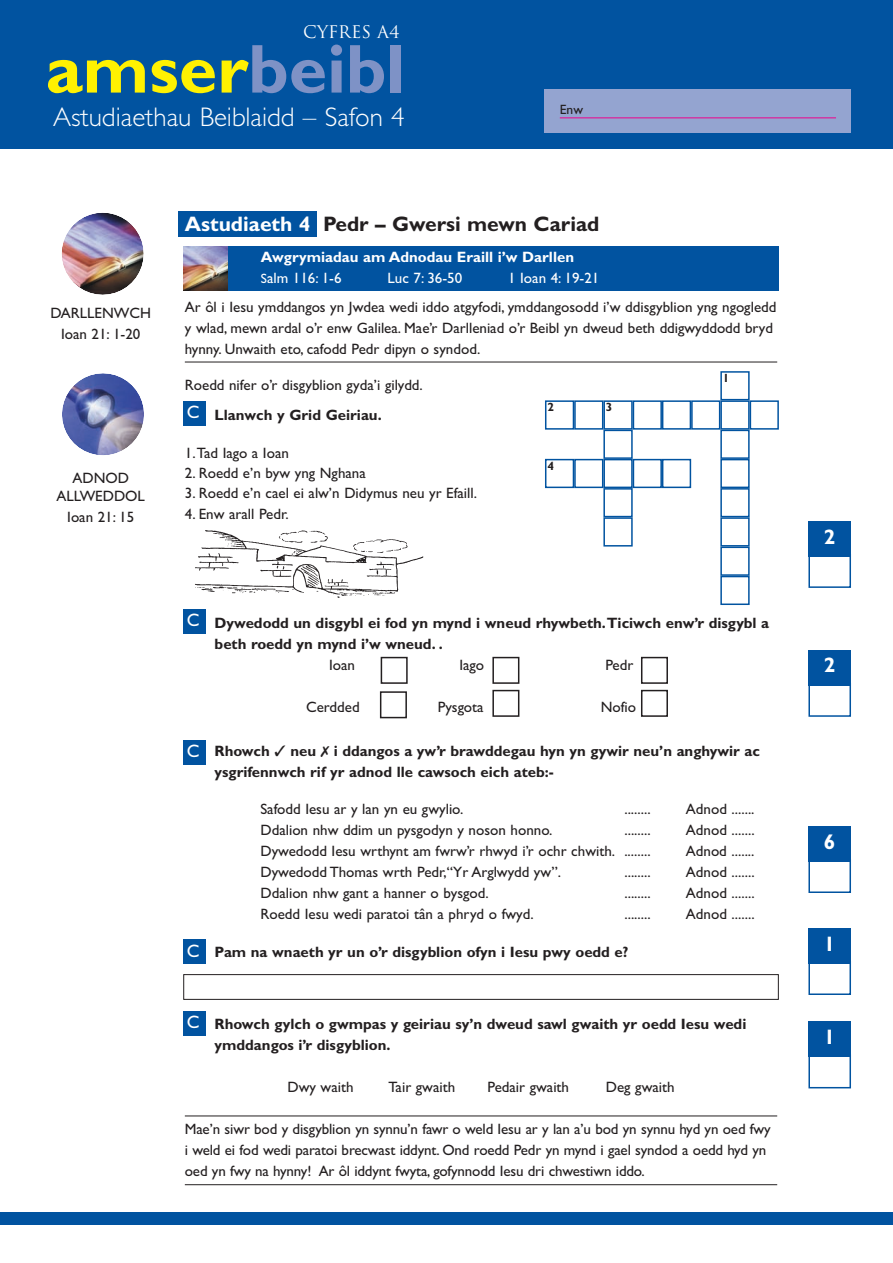
<style>
.page{position:relative;width:893px;height:1263px;background:#fff}
.page>*{position:absolute;margin:0;border:0;box-sizing:border-box;transform-origin:0 0}
.t1{font:700 69.45px "Gill Sans";color:#fff101}
.t2{font:300 27px "Gill Sans";color:#fff}
.t3{font:700 21px "Gill Sans";color:#231f20}
.t4{font:700 21px "Gill Sans";color:#fff}
.t5{font:18px "Gill Sans";color:#fff}
.t6{font:16.95px "Trajan";color:#fff}
.t7{font:15px/21px "Gill Sans";color:#231f20;text-align:center}
.t8{font:700 15px/21px "Gill Sans";color:#231f20}
.t9{font:700 15px/21px "Gill Sans";color:#fff}
.t10{font:15px "Gill Sans";color:#fff}
.t11{font:13.5px "Gill Sans";color:#231f20}
.t12{font:700 12px "Gill Sans";color:#231f20}
.s1{color:#7e92c6}
.s2{color:#fff}
.s3{font-weight:400;font-size:13.5px}
.s4{font-weight:400}
</style>
<div class="page">
<img style="left:62px;top:213px;width:82px;height:82px">
<img style="left:62px;top:373px;width:82px;height:82px">
<div style="left:178px;top:211px;width:139px;height:25px;background:#0153a0"></div>
<hr style="left:185px;top:362px;width:592px;height:1px;background:#231f20">
<hr style="left:185px;top:1116px;width:592px;height:1px;background:#231f20">
<hr style="left:185px;top:1184px;width:592px;height:1px;background:#231f20">
<div style="left:204px;top:247px;width:575px;height:44px;background:#0153a0"></div>
<img style="left:183px;top:247px;width:45px;height:44px">
<div style="left:183px;top:740px;width:22px;height:25px;background:#0153a0"></div>
<div style="left:183px;top:609px;width:22px;height:24px;background:#0153a0"></div>
<div style="left:183px;top:401px;width:22px;height:24px;background:#0153a0"></div>
<div style="left:183px;top:940px;width:22px;height:24px;background:#0153a0"></div>
<div style="left:183px;top:1012px;width:22px;height:24px;background:#0153a0"></div>
<div style="left:183px;top:974px;width:596px;height:26px;border:1px solid #231f20"></div>
<div style="left:808px;top:554px;width:43px;height:34px;border:2px solid #0153a0"></div>
<div style="left:808px;top:521px;width:43px;height:36px;background:#0153a0"></div>
<div style="left:808px;top:683px;width:43px;height:34px;border:2px solid #0153a0"></div>
<div style="left:808px;top:650px;width:43px;height:36px;background:#0153a0"></div>
<div style="left:808px;top:859px;width:43px;height:34px;border:2px solid #0153a0"></div>
<div style="left:808px;top:826px;width:43px;height:36px;background:#0153a0"></div>
<div style="left:808px;top:961px;width:43px;height:34px;border:2px solid #0153a0"></div>
<div style="left:808px;top:928px;width:43px;height:36px;background:#0153a0"></div>
<div style="left:808px;top:1054px;width:43px;height:34px;border:2px solid #0153a0"></div>
<div style="left:808px;top:1021px;width:43px;height:36px;background:#0153a0"></div>
<svg style="left:379px;top:656px;width:289px;height:63px"></svg>
<img style="left:195px;top:530px;width:229px;height:68px">
<div style="left:0;top:1212px;width:892px;height:13px;background:#0153a0"></div>
<div style="left:0;top:0;width:892px;height:149px;background:#0153a0"></div>
<div style="left:545px;top:89px;width:306px;height:44px;background:#94a4d0"></div>
<hr style="left:560px;top:118px;width:276px;height:1px;background:#ed028c">
<div style="left:545px;top:400px;width:29px;height:30px;border:2px solid #0153a0"></div>
<div style="left:574px;top:400px;width:29px;height:30px;border:2px solid #0153a0"></div>
<div style="left:720px;top:400px;width:30px;height:30px;border:2px solid #0153a0"></div>
<div style="left:720px;top:371px;width:30px;height:29px;border:2px solid #0153a0"></div>
<div style="left:720px;top:459px;width:30px;height:29px;border:2px solid #0153a0"></div>
<div style="left:720px;top:430px;width:30px;height:29px;border:2px solid #0153a0"></div>
<div style="left:720px;top:517px;width:30px;height:30px;border:2px solid #0153a0"></div>
<div style="left:720px;top:488px;width:30px;height:29px;border:2px solid #0153a0"></div>
<div style="left:603px;top:459px;width:30px;height:29px;border:2px solid #0153a0"></div>
<div style="left:603px;top:430px;width:30px;height:29px;border:2px solid #0153a0"></div>
<div style="left:603px;top:517px;width:30px;height:30px;border:2px solid #0153a0"></div>
<div style="left:603px;top:488px;width:30px;height:29px;border:2px solid #0153a0"></div>
<div style="left:720px;top:576px;width:30px;height:29px;border:2px solid #0153a0"></div>
<div style="left:720px;top:547px;width:30px;height:29px;border:2px solid #0153a0"></div>
<div style="left:750px;top:400px;width:29px;height:30px;border:2px solid #0153a0"></div>
<div style="left:603px;top:400px;width:30px;height:30px;border:2px solid #0153a0"></div>
<div style="left:633px;top:400px;width:29px;height:30px;border:2px solid #0153a0"></div>
<div style="left:662px;top:400px;width:29px;height:30px;border:2px solid #0153a0"></div>
<div style="left:545px;top:459px;width:29px;height:29px;border:2px solid #0153a0"></div>
<div style="left:574px;top:459px;width:29px;height:29px;border:2px solid #0153a0"></div>
<div style="left:633px;top:459px;width:29px;height:29px;border:2px solid #0153a0"></div>
<div style="left:662px;top:459px;width:29px;height:29px;border:2px solid #0153a0"></div>
<div style="left:691px;top:400px;width:29px;height:30px;border:2px solid #0153a0"></div>
<p class="t6" style="left:303px;top:22px;width:98px">CYFRes A4</p>
<h1 class="t1" style="left:46px;top:45px;width:360px">amser<span class="s1">beibl</span></h1>
<h2 class="t2" style="left:53px;top:108px;width:353px">Astudiaethau Beiblaidd – Safon 4</h2>
<p class="t11" style="left:560px;top:104px;width:25px">Enw</p>
<h3 class="t3" style="left:185px;top:216px;width:416px"><span class="s2">Astudiaeth 4</span> Pedr – Gwersi mewn Cariad</h3>
<p class="t7" style="left:50px;top:304px;width:102px">DARLLENWCH<br>Ioan 21: 1-20</p>
<p class="t7" style="left:56px;top:471px;width:90px;line-height:18px">ADNOD<br>ALLWEDDOL</p>
<p class="t7" style="left:67px;top:508px;width:68px">Ioan 21: 15</p>
<p class="t9" style="left:261px;top:248px;width:315px">Awgrymiadau am Adnodau Eraill i’w Darllen<br><span class="s3">S</span><span class="s4">alm 116: 1-6</span></p>
<p class="t10" style="left:387px;top:272px;width:76px">Luc 7: 36-50</p>
<p class="t10" style="left:508px;top:272px;width:93px">1 Ioan 4: 19-21</p>
<p class="t7" style="left:185px;top:298px;width:593px;text-align:left">Ar ôl i Iesu ymddangos yn Jwdea wedi iddo atgyfodi, ymddangosodd i’w ddisgyblion yng ngogledd y wlad, mewn ardal o’r enw Galilea. Mae’r Darlleniad o’r Beibl yn dweud beth ddigwyddodd bryd hynny. Unwaith eto, cafodd Pedr dipyn o syndod.</p>
<p class="t7" style="left:185px;top:376px;width:240px">Roedd nifer o’r disgyblion gyda’i gilydd.</p>
<p class="t8" style="left:215px;top:406px;width:169px">Llanwch y Grid Geiriau.</p>
<p class="t7" style="left:185px;top:444px;width:106px">1. Tad Iago a Ioan</p>
<p class="t7" style="left:185px;top:464px;width:182px">2. Roedd e’n byw yng Nghana</p>
<p class="t7" style="left:185px;top:484px;width:294px">3. Roedd e’n cael ei alw’n Didymus neu yr Efaill.</p>
<p class="t7" style="left:185px;top:505px;width:105px">4. Enw arall Pedr.</p>
<p class="t12" style="left:723px;top:374px;width:8px">1</p>
<p class="t12" style="left:606px;top:403px;width:8px">3</p>
<p class="t12" style="left:547px;top:403px;width:8px">2</p>
<p class="t5" style="left:187px;top:406px;width:14px">C</p>
<p class="t12" style="left:547px;top:461px;width:8px">4</p>
<p class="t5" style="left:187px;top:614px;width:14px">C</p>
<p class="t5" style="left:187px;top:745px;width:14px">C</p>
<p class="t5" style="left:187px;top:944px;width:14px">C</p>
<p class="t8" style="left:215px;top:614px;width:556px">Dywedodd un disgybl ei fod yn mynd i wneud rhywbeth.Ticiwch enw’r disgybl a beth roedd yn mynd i’w wneud. .</p>
<p class="t7" style="left:329px;top:657px;width:27px">Ioan</p>
<p class="t7" style="left:459px;top:657px;width:26px">Iago</p>
<p class="t7" style="left:605px;top:657px;width:30px">Pedr</p>
<p class="t7" style="left:306px;top:699px;width:55px">Cerdded</p>
<p class="t7" style="left:438px;top:699px;width:47px">Pysgota</p>
<p class="t7" style="left:601px;top:699px;width:37px">Nofio</p>
<p class="t8" style="left:215px;top:742px;width:547px">Rhowch ✓ neu ✗ i ddangos a yw’r brawddegau hyn yn gywir neu’n anghywir ac ysgrifennwch rif yr adnod lle cawsoch eich ateb:-</p>
<p class="t7" style="left:260px;top:800px;width:204px">Safodd Iesu ar y lan yn eu gwylio.</p>
<p class="t7" style="left:624px;top:800px;width:28px">........</p>
<p class="t7" style="left:686px;top:800px;width:70px">Adnod .......</p>
<p class="t7" style="left:260px;top:821px;width:293px">Ddalion nhw ddim un pysgodyn y noson honno.</p>
<p class="t7" style="left:624px;top:821px;width:28px">........</p>
<p class="t7" style="left:686px;top:821px;width:70px">Adnod .......</p>
<p class="t7" style="left:260px;top:842px;width:392px">Dywedodd Iesu wrthynt am fwrw’r rhwyd i’r ochr chwith. ........</p>
<p class="t7" style="left:686px;top:842px;width:70px">Adnod .......</p>
<p class="t7" style="left:260px;top:863px;width:302px">Dywedodd Thomas wrth Pedr,“Yr Arglwydd yw”.</p>
<p class="t7" style="left:624px;top:863px;width:28px">........</p>
<p class="t7" style="left:686px;top:863px;width:70px">Adnod .......</p>
<p class="t7" style="left:260px;top:884px;width:230px">Ddalion nhw gant a hanner o bysgod.</p>
<p class="t7" style="left:624px;top:884px;width:28px">........</p>
<p class="t7" style="left:686px;top:884px;width:70px">Adnod .......</p>
<p class="t7" style="left:260px;top:905px;width:275px">Roedd Iesu wedi paratoi tân a phryd o fwyd.</p>
<p class="t7" style="left:624px;top:905px;width:28px">........</p>
<p class="t7" style="left:686px;top:905px;width:70px">Adnod .......</p>
<p class="t8" style="left:215px;top:943px;width:415px">Pam na wnaeth yr un o’r disgyblion ofyn i Iesu pwy oedd e?</p>
<p class="t5" style="left:187px;top:1016px;width:14px">C</p>
<p class="t8" style="left:215px;top:1015px;width:533px">Rhowch gylch o gwmpas y geiriau sy’n dweud sawl gwaith yr oedd Iesu wedi ymddangos i’r disgyblion.</p>
<p class="t7" style="left:287px;top:1078px;width:68px">Dwy waith</p>
<p class="t7" style="left:388px;top:1078px;width:68px">Tair gwaith</p>
<p class="t7" style="left:487px;top:1078px;width:83px">Pedair gwaith</p>
<p class="t7" style="left:606px;top:1078px;width:70px">Deg gwaith</p>
<p class="t7" style="left:185px;top:1120px;width:587px;text-align:left">Mae’n siwr bod y disgyblion yn synnu’n fawr o weld Iesu ar y lan a’u bod yn synnu hyd yn oed fwy i weld ei fod wedi paratoi brecwast iddynt. Ond roedd Pedr yn mynd i gael syndod a oedd hyd yn oed yn fwy na hynny! Ar ôl iddynt fwyta, gofynnodd Iesu dri chwestiwn iddo.</p>
<h3 class="t4" style="left:824px;top:529px;width:13px">2</h3>
<h3 class="t4" style="left:824px;top:658px;width:13px">2</h3>
<h3 class="t4" style="left:824px;top:834px;width:13px">6</h3>
<h3 class="t4" style="left:824px;top:936px;width:13px">1</h3>
<h3 class="t4" style="left:824px;top:1030px;width:13px">1</h3>
</div>
